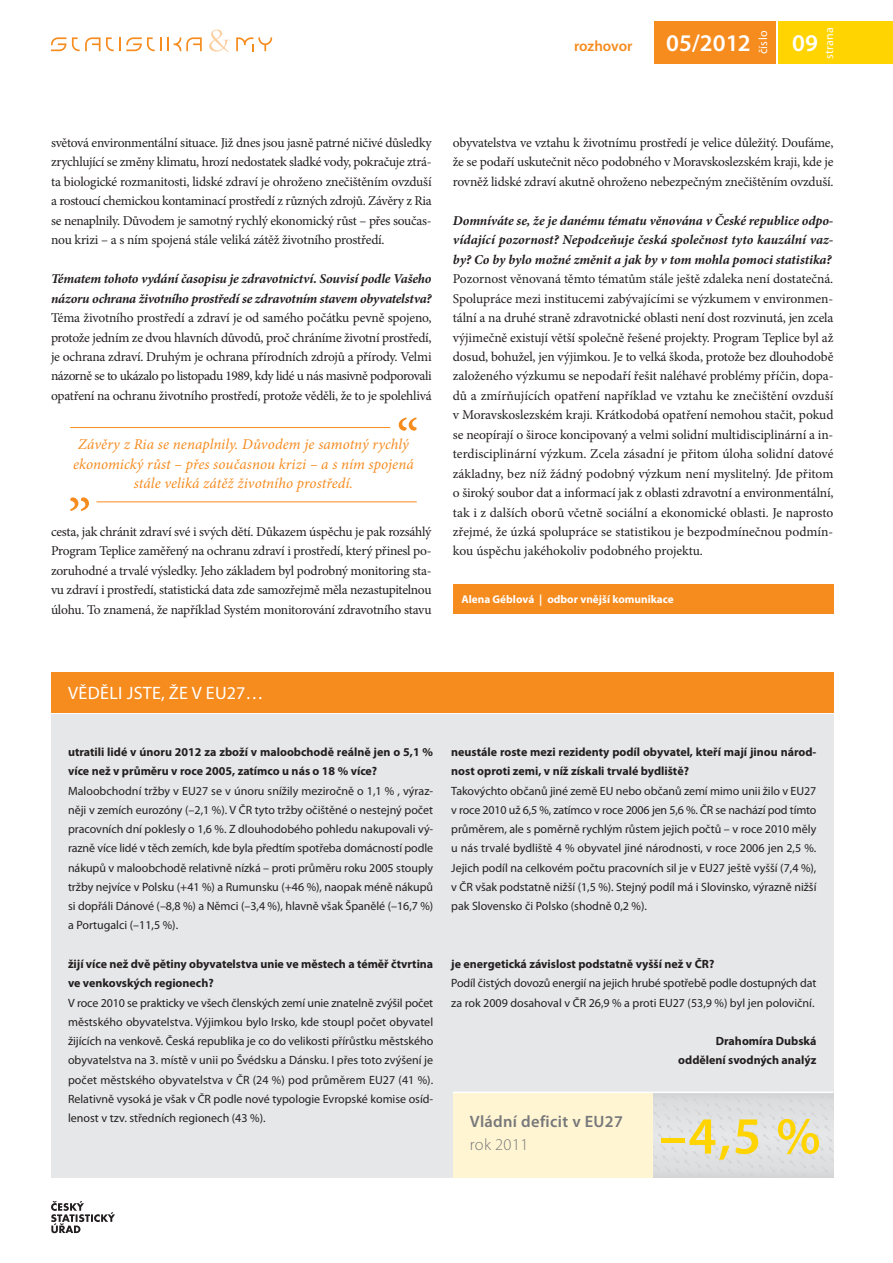
<style>
.page{position:relative;width:893px;height:1263px;background:#fff}
.page>*{position:absolute;margin:0;border:0;box-sizing:border-box;transform-origin:0 0}
.t1{font:600 52.5px "Myriad Pro";color:#ffd400}
.t2{font:600 24px "Myriad Pro";color:#fff}
.t3{font:18px "Myriad Pro";letter-spacing:.02em;color:#fff}
.t4{font:600 16.5px "Myriad Pro";letter-spacing:.02em;color:#77787b}
.t5{font:300 16.5px "Myriad Pro";letter-spacing:.02em;color:#77787b}
.t6{font:italic 15px/19.5px "Minion Pro";color:#f68b1e;text-align:center}
.t7{font:600 15px "Myriad Pro";letter-spacing:-.01em;color:#f68b1e}
.t8{font:13.5px/19.5px "Minion Pro";letter-spacing:-.015em;color:#231f20;text-align:justify}
.t9{font:italic 700 13.5px/19.5px "Minion Pro";letter-spacing:-.015em;color:#231f20}
.t10{font:12px/19.2px "Myriad Pro";letter-spacing:-.005em;color:#231f20;text-align:justify}
.t11{font:700 12px/19.2px "Myriad Pro";color:#231f20}
.t12{font:12px "Myriad Pro";letter-spacing:.02em;color:#fff}
.t13{font:700 11.25px "Myriad Pro";color:#fff}
</style>
<div class="page">
<div style="left:654px;top:21px;width:122px;height:43px;background:#f68b1e"></div>
<svg style="left:51px;top:37px;width:15px;height:14px"></svg>
<svg style="left:168px;top:37px;width:34px;height:14px"></svg>
<svg style="left:236px;top:37px;width:36px;height:14px"></svg>
<svg style="left:72px;top:37px;width:89px;height:14px"></svg>
<svg style="left:209px;top:30px;width:21px;height:22px"></svg>
<svg style="left:51px;top:1201px;width:64px;height:32px"></svg>
<div style="left:779px;top:21px;width:114px;height:43px;background:#ffd400"></div>
<div style="left:51px;top:714px;width:782px;height:464px;background:#e6e7e8"></div>
<div style="left:51px;top:672px;width:782px;height:40px;background:#f68b1e"></div>
<div style="left:453px;top:1092px;width:201px;height:86px;background:#fff5d2"></div>
<svg style="left:654px;top:1092px;width:180px;height:86px"></svg>
<hr style="left:453px;top:1091px;width:380px;height:2px;background:#fff">
<div style="left:453px;top:584px;width:380px;height:30px;background:#f68b1e"></div>
<hr style="left:70px;top:427px;width:320px;height:1px;background:#f68b1e">
<hr style="left:97px;top:502px;width:320px;height:1px;background:#f68b1e">
<svg style="left:70px;top:497px;width:19px;height:14px"></svg>
<svg style="left:399px;top:417px;width:18px;height:14px"></svg>
<p class="t7" style="left:574px;top:40px;width:60px">rozhovor</p>
<h2 class="t2" style="left:792px;top:34px;width:27px">09</h2>
<p class="t12" style="left:825px;top:59px;width:34px;rotate:-90deg">strana</p>
<h2 class="t2" style="left:666px;top:34px;width:86px">05/2012</h2>
<p class="t12" style="left:759px;top:54px;width:25px;rotate:-90deg">číslo</p>
<p class="t8" style="left:51px;top:134px;width:382px">světová environmentální situace. Již dnes jsou jasně patrné ničivé důsledky zrychlující se změny klimatu, hrozí nedostatek sladké vody, pokračuje ztrá&shy;ta biologické rozmanitosti, lidské zdraví je ohroženo znečištěním ovzduší a rostoucí chemickou kontaminací prostředí z různých zdrojů. Závěry z Ria se nenaplnily. Důvodem je samotný rychlý ekonomický růst – přes součas&shy;nou krizi – a s ním spojená stále veliká zátěž životního prostředí.</p>
<p class="t9" style="left:51px;top:270px;width:382px">Tématem tohoto vydání časopisu je zdravotnictví. Souvisí podle Vašeho názoru ochrana životního prostředí se zdravotním stavem obyvatelstva?</p>
<p class="t8" style="left:51px;top:309px;width:382px">Téma životního prostředí a zdraví je od samého počátku pevně spojeno, protože jedním ze dvou hlavních důvodů, proč chráníme životní prostředí, je ochrana zdraví. Druhým je ochrana přírodních zdrojů a přírody. Velmi názorně se to ukázalo po listopadu 1989, kdy lidé u nás masivně podporovali opatření na ochranu životního prostředí, protože věděli, že to je spolehlivá</p>
<p class="t6" style="left:73px;top:436px;width:342px">Závěry z Ria se nenaplnily. Důvodem je samotný rychlý ekonomický růst – přes současnou krizi – a s ním spojená stále veliká zátěž životního prostředí.</p>
<p class="t8" style="left:51px;top:523px;width:382px">cesta, jak chránit zdraví své i svých dětí. Důkazem úspěchu je pak rozsáhlý Program Teplice zaměřený na ochranu zdraví i prostředí, který přinesl po&shy;zoruhodné a trvalé výsledky. Jeho základem byl podrobný monitoring sta&shy;vu zdraví i prostředí, statistická data zde samozřejmě měla nezastupitelnou úlohu. To znamená, že například Systém monitorování zdravotního stavu</p>
<p class="t8" style="left:453px;top:134px;width:382px">obyvatelstva ve vztahu k životnímu prostředí je velice důležitý. Doufáme, že se podaří uskutečnit něco podobného v Moravskoslezském kraji, kde je rovněž lidské zdraví akutně ohroženo nebezpečným znečištěním ovzduší.</p>
<p class="t9" style="left:453px;top:212px;width:382px;text-align:justify">Domníváte se, že je danému tématu věnována v České republice odpo&shy;vídající pozornost? Nepodceňuje česká společnost tyto kauzální vaz&shy;by? Co by bylo možné změnit a jak by v tom mohla pomoci statistika?</p>
<p class="t8" style="left:453px;top:270px;width:382px">Pozornost věnovaná těmto tématům stále ještě zdaleka není dostatečná.<br>Spolupráce mezi institucemi zabývajícími se výzkumem v environmen&shy;tální a na druhé straně zdravotnické oblasti není dost rozvinutá, jen zcela výjimečně existují větší společně řešené projekty. Program Teplice byl až dosud, bohužel, jen výjimkou. Je to velká škoda, protože bez dlouhodobě založeného výzkumu se nepodaří řešit naléhavé problémy příčin, dopa&shy;dů a zmírňujících opatření například ve vztahu ke znečištění ovzduší v Moravskoslezském kraji. Krátkodobá opatření nemohou stačit, pokud se neopírají o široce koncipovaný a velmi solidní multidisciplinární a in&shy;terdisciplinární výzkum. Zcela zásadní je přitom úloha solidní datové základny, bez níž žádný podobný výzkum není myslitelný. Jde přitom o široký soubor dat a informací jak z oblasti zdravotní a environmentální, tak i z dalších oborů včetně sociální a ekonomické oblasti. Je naprosto zřejmé, že úzká spolupráce se statistikou je bezpodmínečnou podmín&shy;kou úspěchu jakéhokoliv podobného projektu.</p>
<p class="t13" style="left:461px;top:595px;width:214px">Alena Géblová | odbor vnější komunikace</p>
<h3 class="t3" style="left:68px;top:686px;width:197px">VĚDĚLI JSTE, ŽE V EU27…</h3>
<p class="t11" style="left:68px;top:744px;width:367px">utratili lidé v únoru 2012 za zboží v maloobchodě reálně jen o 5,1 % více než v průměru v roce 2005, zatímco u nás o 18 % více?</p>
<p class="t10" style="left:68px;top:782px;width:367px">Maloobchodní tržby v EU27 se v únoru snížily meziročně o 1,1 % , výraz&shy;něji v zemích eurozóny (–2,1 %). V ČR tyto tržby očištěné o nestejný počet pracovních dní poklesly o 1,6 %. Z dlouhodobého pohledu nakupovali vý&shy;razně více lidé v těch zemích, kde byla předtím spotřeba domácností podle nákupů v maloobchodě relativně nízká – proti průměru roku 2005 stouply tržby nejvíce v Polsku (+41 %) a Rumunsku (+46 %), naopak méně nákupů si dopřáli Dánové (–8,8 %) a Němci (–3,4 %), hlavně však Španělé (–16,7 %) a Portugalci (–11,5 %).</p>
<p class="t11" style="left:68px;top:955px;width:367px">žijí více než dvě pětiny obyvatelstva unie ve městech a téměř čtvrtina ve venkovských regionech?</p>
<p class="t10" style="left:68px;top:994px;width:367px">V roce 2010 se prakticky ve všech členských zemí unie znatelně zvýšil počet městského obyvatelstva. Výjimkou bylo Irsko, kde stoupl počet obyvatel žijících na venkově. Česká republika je co do velikosti přírůstku městského obyvatelstva na 3. místě v unii po Švédsku a Dánsku. I přes toto zvýšení je počet městského obyvatelstva v ČR (24 %) pod průměrem EU27 (41 %).<br>Relativně vysoká je však v ČR podle nové typologie Evropské komise osíd&shy;lenost v tzv. středních regionech (43 %).</p>
<p class="t11" style="left:451px;top:744px;width:367px">neustále roste mezi rezidenty podíl obyvatel, kteří mají jinou národ&shy;nost oproti zemi, v níž získali trvalé bydliště?</p>
<p class="t10" style="left:451px;top:782px;width:367px">Takovýchto občanů jiné země EU nebo občanů zemí mimo unii žilo v EU27 v roce 2010 už 6,5 %, zatímco v roce 2006 jen 5,6 %. ČR se nachází pod tímto průměrem, ale s poměrně rychlým růstem jejich počtů – v roce 2010 měly u nás trvalé bydliště 4 % obyvatel jiné národnosti, v roce 2006 jen 2,5 %.<br>Jejich podíl na celkovém počtu pracovních sil je v EU27 ještě vyšší (7,4 %), v ČR však podstatně nižší (1,5 %). Stejný podíl má i Slovinsko, výrazně nižší pak Slovensko či Polsko (shodně 0,2 %).</p>
<p class="t11" style="left:451px;top:955px;width:265px">je energetická závislost podstatně vyšší než v ČR?</p>
<p class="t10" style="left:451px;top:975px;width:367px">Podíl čistých dovozů energií na jejich hrubé spotřebě podle dostupných dat za rok 2009 dosahoval v ČR 26,9 % a proti EU27 (53,9 %) byl jen poloviční.</p>
<p class="t11" style="left:678px;top:1032px;width:140px;text-align:right">Drahomíra Dubská oddělení svodných analýz</p>
<p class="t4" style="left:470px;top:1115px;width:155px">Vládní deficit v EU27</p>
<p class="t5" style="left:470px;top:1138px;width:60px">rok 2011</p>
<h1 class="t1" style="left:660px;top:1116px;width:162px">–4,5 %</h1>
</div>
